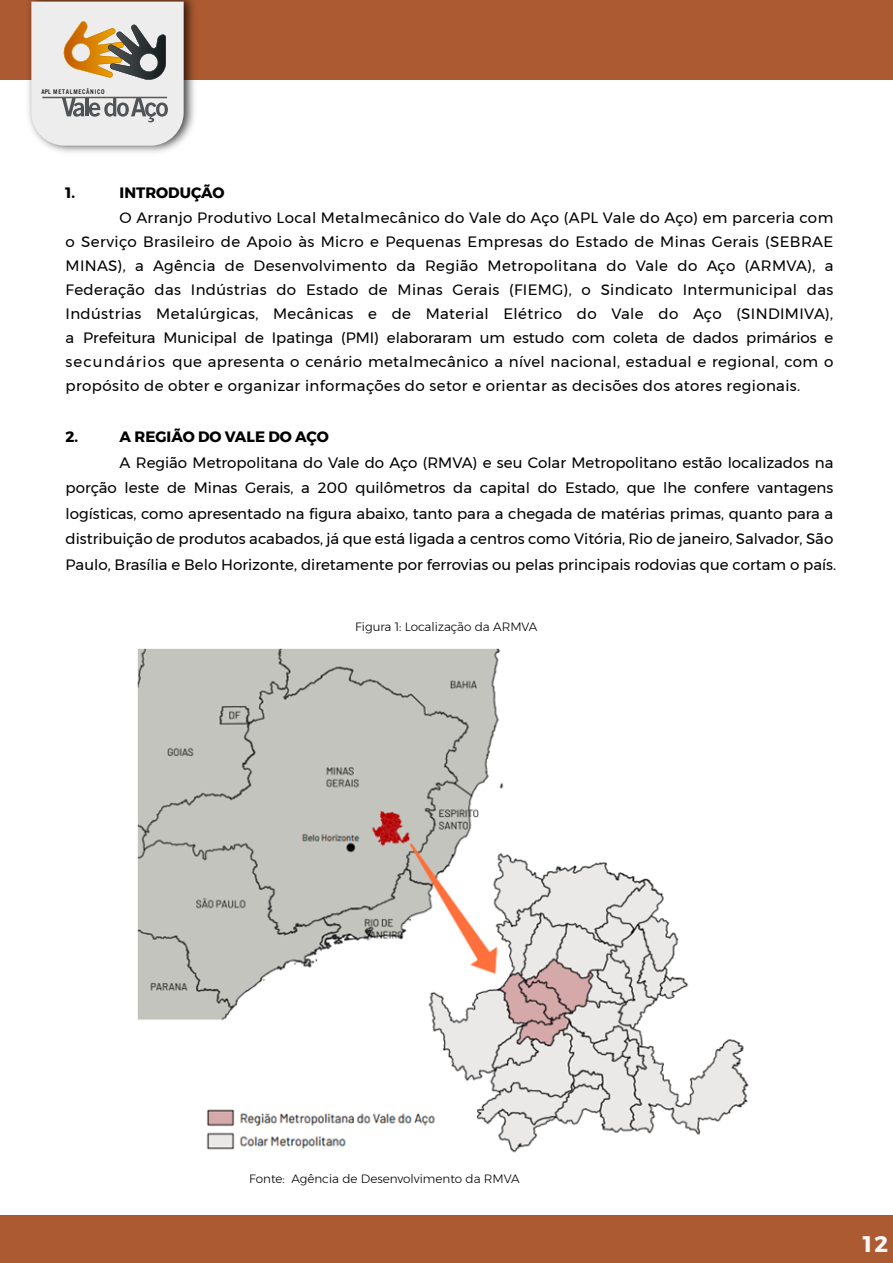
<style>
.page{position:relative;width:893px;height:1263px;background:#fff}
.page>*{position:absolute;margin:0;border:0;box-sizing:border-box;transform-origin:0 0}
.t1{font:700 22.5px "Montserrat";color:#f6f6f6}
.t2{font:15px/24px "Montserrat";color:#000;text-align:justify}
.t3{font:700 15px "Montserrat";color:#000}
.t4{font:300 12px "Montserrat";color:#000}
.t5{font:700 condensed 6.45px "Trade Gothic Next LT Pro";letter-spacing:.115em;color:#1d1d1b}
</style>
<div class="page">
<div style="left:0;top:0;width:893px;height:79px;background:#ac5a31"></div>
<div style="left:0;top:1215px;width:893px;height:48px;background:#ac5a31"></div>
<img style="left:23px;top:0;width:178px;height:153px">
<svg style="left:31px;top:2px;width:153px;height:144px;background:#d5cfc6"></svg>
<hr style="left:42px;top:97px;width:125px;height:1px;background:#575756">
<img style="left:137px;top:648px;width:612px;height:505px">
<p class="t5" style="left:42px;top:88px;width:64px">APL METALMECÂNICO</p>
<p class="t3" style="left:66px;top:181px;width:11px">1.</p>
<p class="t3" style="left:120px;top:181px;width:107px">INTRODUÇÃO</p>
<p class="t2" style="left:66px;top:206px;width:769px;text-indent:54px">O Arranjo Produtivo Local Metalmecânico do Vale do Aço (APL Vale do Aço) em parceria com o Serviço Brasileiro de Apoio às Micro e Pequenas Empresas do Estado de Minas Gerais (SEBRAE MINAS), a Agência de Desenvolvimento da Região Metropolitana do Vale do Aço (ARMVA), a Federação das Indústrias do Estado de Minas Gerais (FIEMG), o Sindicato Intermunicipal das Indústrias Metalúrgicas, Mecânicas e de Material Elétrico do Vale do Aço (SINDIMIVA), a Prefeitura Municipal de Ipatinga (PMI) elaboraram um estudo com coleta de dados primários e secundários que apresenta o cenário metalmecânico a nível nacional, estadual e regional, com o propósito de obter e organizar informações do setor e orientar as decisões dos atores regionais.</p>
<p class="t3" style="left:66px;top:425px;width:14px">2.</p>
<p class="t3" style="left:120px;top:425px;width:211px">A REGIÃO DO VALE DO AÇO</p>
<p class="t2" style="left:66px;top:450px;width:772px;line-height:25.5px;text-align:left;text-indent:54px">A Região Metropolitana do Vale do Aço (RMVA) e seu Colar Metropolitano estão localizados na porção leste de Minas Gerais, a 200 quilômetros da capital do Estado, que lhe confere vantagens logísticas, como apresentado na figura abaixo, tanto para a chegada de matérias primas, quanto para a distribuição de produtos acabados, já que está ligada a centros como Vitória, Rio de janeiro, Salvador, São Paulo, Brasília e Belo Horizonte, diretamente por ferrovias ou pelas principais rodovias que cortam o país.</p>
<p class="t4" style="left:355px;top:618px;width:184px">Figura 1: Localização da ARMVA</p>
<p class="t4" style="left:249px;top:1169px;width:272px">Fonte: Agência de Desenvolvimento da RMVA</p>
<h1 class="t1" style="left:863px;top:1225px;width:27px">12</h1>
</div>
